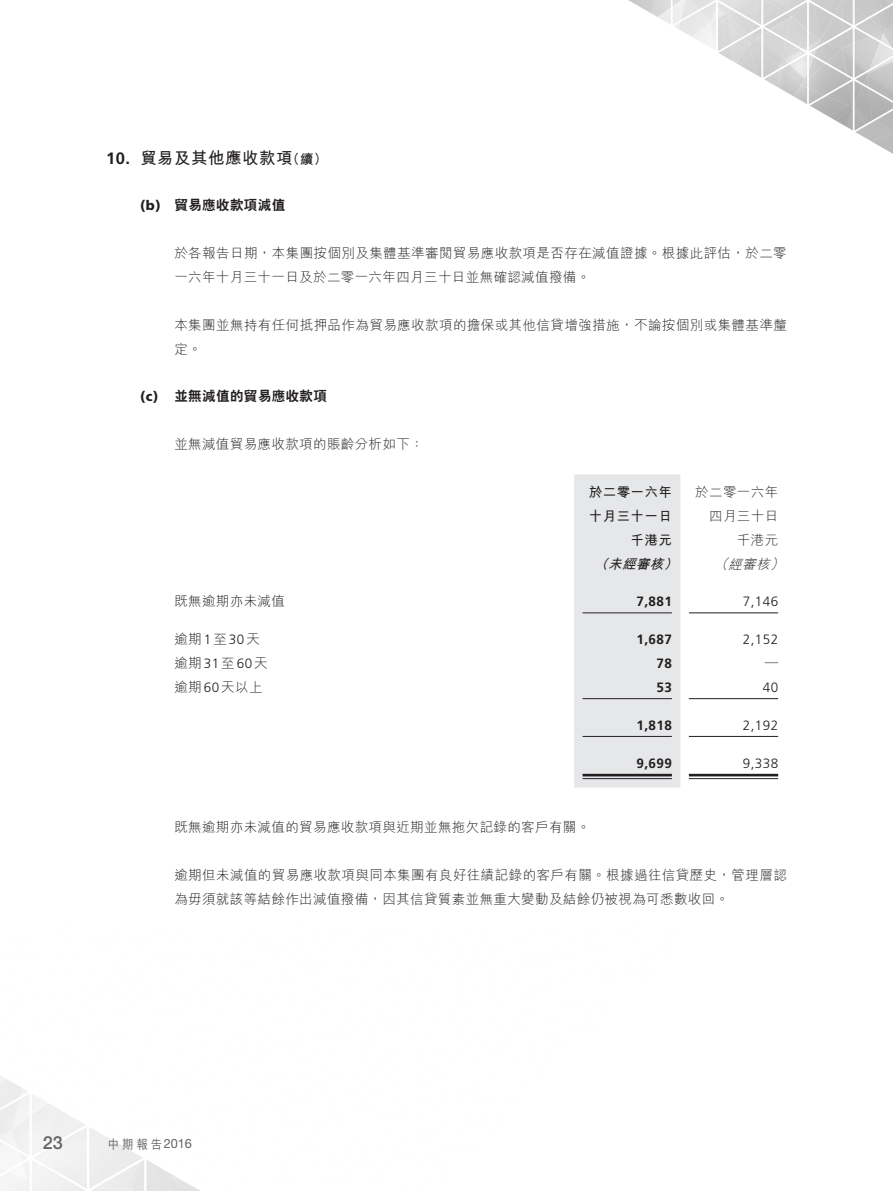
<style>
.page{position:relative;width:893px;height:1191px;background:#fff}
.page>*{position:absolute;margin:0;border:0;box-sizing:border-box;transform-origin:0 0}
.t1{font:500 18px "Helvetica Neue LT Std";color:#636366}
._3__標題{font:700 16.5px "M Hei HK";letter-spacing:.03em;color:#231f20}
._3__標題-2{font:700 16.5px "Frutiger LT Std";color:#231f20}
._1__內文{font:300 13.5px/24px "M Hei HK";letter-spacing:.03em;color:#231f20}
._1__內文-2{font:700 13.5px "Frutiger LT Std";letter-spacing:.03em;color:#231f20}
._1__內文-3{font:300 13.5px "Frutiger LT Std";letter-spacing:.03em;color:#231f20}
._4__副標題{font:800 13.5px "C Hei 2 HK";letter-spacing:.03em;color:#231f20}
._1__內文-4{font:700 13.5px "M Hei HK";letter-spacing:.03em;color:#231f20}
._4__副標題-2{font:900 13.5px "Frutiger LT Std";color:#231f20}
._1__內文-5{font:italic 700 13.5px "M Hei HK";color:#231f20}
._1__內文-6{font:italic 300 13.5px "M Hei HK";color:#231f20}
._3__標題-3{font:700 13.5px "M Hei HK";color:#231f20}
.t2{font:500 12.75px "M Hei HK";color:#636366;scale:.9 1}
.s1{font-family:"Frutiger LT Std"}
.s2{font-family:"Helvetica Neue LT Std";font-weight:400}
</style>
<div class="page">
<img style="left:0;top:0;width:892px;height:1191px">
<div style="left:574px;top:474px;width:106px;height:313px;background:#e6e7e9"></div>
<hr style="left:583px;top:612px;width:89px;height:1px;background:#231f20">
<hr style="left:689px;top:612px;width:89px;height:1px;background:#231f20">
<hr style="left:583px;top:698px;width:89px;height:1px;background:#231f20">
<hr style="left:689px;top:698px;width:89px;height:1px;background:#231f20">
<hr style="left:583px;top:736px;width:89px;height:1px;background:#231f20">
<hr style="left:689px;top:736px;width:89px;height:1px;background:#231f20">
<hr style="left:583px;top:774px;width:89px;height:2px;background:#231f20">
<hr style="left:583px;top:778px;width:89px;height:1px;background:#231f20">
<hr style="left:689px;top:774px;width:89px;height:2px;background:#231f20">
<hr style="left:689px;top:778px;width:89px;height:1px;background:#231f20">
<p class="_3__標題-2" style="left:106px;top:148px;width:25px">10.</p>
<p class="_3__標題" style="left:140px;top:146px;width:154px">貿易及其他應收款項</p>
<p class="_3__標題-3" style="left:286px;top:149px;width:43px">（續(</p>
<p class="_4__副標題-2" style="left:140px;top:197px;width:22px">b( )</p>
<p class="_4__副標題" style="left:174px;top:198px;width:112px">貿易應收款項減值</p>
<p class="_4__副標題-2" style="left:140px;top:388px;width:20px">)c(</p>
<p class="_1__內文" style="left:174px;top:241px;width:614px">於各報告日期，本集團按個別及集體基準審閱貿易應收款項是否存在減值證據。根據此評估，於二零一六年十月三十一日及於二零一六年四月三十日並無確認減值撥備。</p>
<p class="_1__內文" style="left:174px;top:313px;width:614px">本集團並無持有任何抵押品作為貿易應收款項的擔保或其他信貸增強措施，不論按個別或集體基準釐定。</p>
<p class="_4__副標題" style="left:174px;top:389px;width:154px">並無減值的貿易應收款項</p>
<p class="_1__內文" style="left:174px;top:431px;width:251px">並無減值貿易應收款項的賬齡分析如下：</p>
<p class="_1__內文-4" style="left:589px;top:482px;width:84px">於二零一六年</p>
<p class="_1__內文-4" style="left:589px;top:506px;width:84px">十月三十一日</p>
<p class="_1__內文-4" style="left:631px;top:530px;width:43px">千港元</p>
<p class="_1__內文" style="left:695px;top:479px;width:84px">於二零一六年</p>
<p class="_1__內文" style="left:709px;top:503px;width:71px">四月三十日</p>
<p class="_1__內文" style="left:737px;top:527px;width:43px">千港元</p>
<p class="_1__內文-5" style="left:664px;top:554px;width:20px">）</p>
<p class="_1__內文-6" style="left:714px;top:557px;width:19px">（</p>
<p class="_1__內文-6" style="left:770px;top:557px;width:19px">(</p>
<p class="_1__內文-6" style="left:728px;top:557px;width:46px">經審核</p>
<p class="_1__內文-5" style="left:608px;top:554px;width:61px">未經審核</p>
<p class="_1__內文-5" style="left:594px;top:554px;width:20px">（</p>
<p class="_1__內文" style="left:174px;top:589px;width:112px">既無逾期亦未減值</p>
<p class="_1__內文-2" style="left:637px;top:593px;width:37px">7,881</p>
<p class="_1__內文-3" style="left:743px;top:594px;width:37px">7,146</p>
<p class="_1__內文" style="left:174px;top:627px;width:87px">逾期<span class="s1">1</span>至<span class="s1">30</span>天</p>
<p class="_1__內文-2" style="left:637px;top:631px;width:37px">1,687</p>
<p class="_1__內文-3" style="left:743px;top:632px;width:37px">2,152</p>
<p class="_1__內文" style="left:174px;top:651px;width:95px">逾期<span class="s1">31</span>至<span class="s1">60</span>天</p>
<p class="_1__內文-2" style="left:656px;top:655px;width:17px">78</p>
<p class="_1__內文" style="left:765px;top:651px;width:15px">—</p>
<p class="_1__內文" style="left:174px;top:675px;width:90px">逾期<span class="s1">60</span>天以上</p>
<p class="_1__內文-2" style="left:656px;top:679px;width:17px">53</p>
<p class="_1__內文-3" style="left:763px;top:680px;width:17px">40</p>
<p class="_1__內文-2" style="left:637px;top:717px;width:37px">1,818</p>
<p class="_1__內文-3" style="left:743px;top:717px;width:37px">2,192</p>
<p class="_1__內文-2" style="left:637px;top:755px;width:37px">9,699</p>
<p class="_1__內文-3" style="left:743px;top:755px;width:37px">9,338</p>
<p class="_1__內文" style="left:174px;top:815px;width:417px">既無逾期亦未減值的貿易應收款項與近期並無拖欠記錄的客戶有關。</p>
<p class="_1__內文" style="left:174px;top:863px;width:614px">逾期但未減值的貿易應收款項與同本集團有良好往績記錄的客戶有關。根據過往信貸歷史，管理層認為毋須就該等結餘作出減值撥備，因其信貸質素並無重大變動及結餘仍被視為可悉數收回。</p>
<h1 class="t1" style="left:43px;top:1131px;width:22px">23</h1>
<p class="t2" style="left:108px;top:1134px;width:95px">中期報告 <span class="s2">2016</span></p>
</div>
